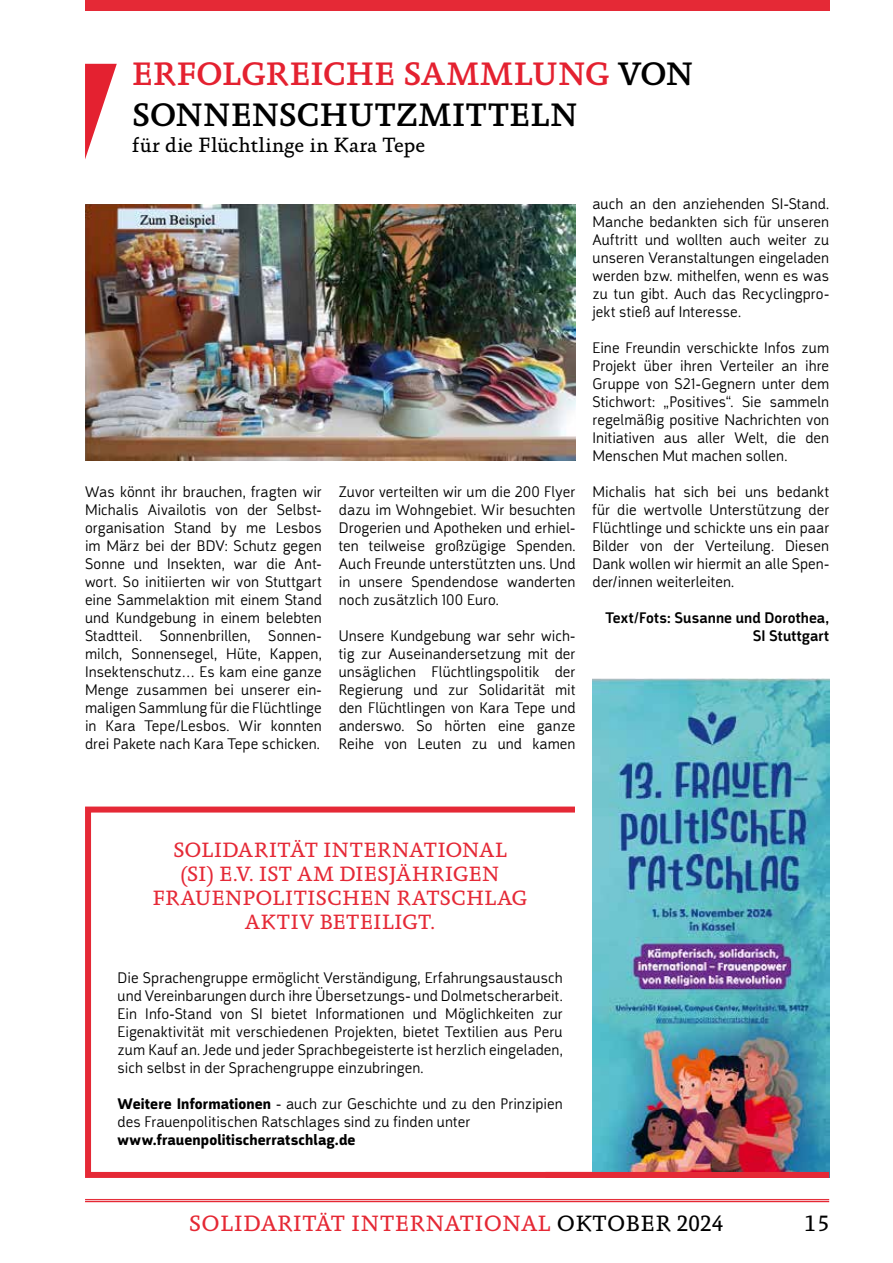
<style>
.page{position:relative;width:893px;height:1263px;background:#fff}
.page>*{position:absolute;margin:0;border:0;box-sizing:border-box;transform-origin:0 0}
.t1{font:500 33px/40.5px "Absara";letter-spacing:-.02em;color:#000}
.t2{font:22.5px "Absara TF";letter-spacing:.01em;color:#e52834}
.t3{font:22.5px "Absara TF";color:#000}
.t4{font:21px/24px "Absara";letter-spacing:-.01em;color:#e52936;text-align:center}
.t5{font:21px "Absara";color:#000}
.t6{font:300 15.75px/18px "Argumentum W01";letter-spacing:.005em;color:#000;text-align:justify}
.t7{font:500 15.75px/18px "Argumentum W01";letter-spacing:.01em;color:#000;text-align:right}
.t8{font:700 15.75px "Argumentum W01";letter-spacing:.01em;color:#000}
.s1{color:#e42130}
.s2{font-weight:700}
.s3{color:#000}
</style>
<div class="page">
<svg style="left:85px;top:64px;width:32px;height:95px"></svg>
<img style="left:85px;top:204px;width:490px;height:256px">
<div style="left:85px;top:806px;width:744px;height:372px;border:6px solid #e52936"></div>
<div style="left:575px;top:794px;width:267px;height:27px;background:#fff"></div>
<img style="left:592px;top:678px;width:237px;height:494px">
<div style="left:545px;top:1172px;width:284px;height:6px;background:#e52936"></div>
<div style="left:85px;top:0;width:744px;height:11px;background:#e52936"></div>
<hr style="left:85px;top:1199px;width:744px;height:1px;background:#e52834">
<hr style="left:85px;top:1201px;width:744px;height:1px;background:#e52834">
<h1 class="t1" style="left:132px;top:55px;width:563px"><span class="s1">ERFOLGREICHE SAMMLUNG</span> VON<br>SONNENSCHUTZMITTELN</h1>
<h3 class="t5" style="left:132px;top:133px;width:295px">für die Flüchtlinge in Kara Tepe</h3>
<p class="t6" style="left:85px;top:483px;width:238px">Was könnt ihr brauchen, fragten wir Michalis Aivailotis von der Selbst&shy;organisation Stand by me Lesbos im März bei der BDV: Schutz gegen Sonne und Insekten, war die Ant&shy;wort. So initiierten wir von Stuttgart eine Sammelaktion mit einem Stand und Kundgebung in einem belebten Stadtteil. Sonnenbrillen, Sonnen&shy;milch, Sonnensegel, Hüte, Kappen, Insektenschutz… Es kam eine ganze Menge zusammen bei unserer ein&shy;maligen Sammlung für die Flüchtlinge in Kara Tepe/Lesbos. Wir konnten drei Pakete nach Kara Tepe schicken.</p>
<p class="t6" style="left:339px;top:483px;width:238px">Zuvor verteilten wir um die 200 Flyer dazu im Wohngebiet. Wir besuchten Drogerien und Apotheken und erhiel&shy;ten teilweise großzügige Spenden.<br>Auch Freunde unterstützten uns. Und in unsere Spendendose wanderten noch zusätzlich 100 Euro.</p>
<p class="t6" style="left:339px;top:627px;width:238px">Unsere Kundgebung war sehr wich&shy;tig zur Auseinandersetzung mit der unsäglichen Flüchtlingspolitik der Regierung und zur Solidarität mit den Flüchtlingen von Kara Tepe und anderswo. So hörten eine ganze Reihe von Leuten zu und kamen</p>
<p class="t6" style="left:592px;top:195px;width:238px">auch an den anziehenden SI-Stand.<br>Manche bedankten sich für unseren Auftritt und wollten auch weiter zu unseren Veranstaltungen eingeladen werden bzw. mithelfen, wenn es was zu tun gibt. Auch das Recyclingpro&shy;jekt stieß auf Interesse.</p>
<p class="t6" style="left:592px;top:339px;width:238px">Eine Freundin verschickte Infos zum Projekt über ihren Verteiler an ihre Gruppe von S21-Gegnern unter dem Stichwort: „Positives“. Sie sammeln regelmäßig positive Nachrichten von Initiativen aus aller Welt, die den Menschen Mut machen sollen.</p>
<p class="t6" style="left:592px;top:483px;width:238px">Michalis hat sich bei uns bedankt für die wertvolle Unterstützung der Flüchtlinge und schickte uns ein paar Bilder von der Verteilung. Diesen Dank wollen wir hiermit an alle Spen&shy;der/innen weiterleiten.</p>
<p class="t7" style="left:605px;top:609px;width:225px">Text/Fots: Susanne und Dorothea,<br>SI Stuttgart</p>
<h3 class="t4" style="left:153px;top:838px;width:377px">SOLIDARITÄT INTERNATIONAL<br>(SI) E.V. IST AM DIESJÄHRIGEN<br>FRAUENPOLITISCHEN RATSCHLAG<br>AKTIV BETEILIGT.</h3>
<p class="t6" style="left:118px;top:969px;width:447px">Die Sprachengruppe ermöglicht Verständigung, Erfahrungsaustausch und Vereinbarungen durch ihre Übersetzungs- und Dolmetscherarbeit.<br>Ein Info-Stand von SI bietet Informationen und Möglichkeiten zur Eigenaktivität mit verschiedenen Projekten, bietet Textilien aus Peru zum Kauf an. Jede und jeder Sprachbegeisterte ist herzlich eingeladen, sich selbst in der Sprachengruppe einzubringen.</p>
<p class="t6" style="left:118px;top:1095px;width:447px"><span class="s2">Weitere Informationen</span> - auch zur Geschichte und zu den Prinzipien des Frauenpolitischen Ratschlages sind zu finden unter</p>
<p class="t8" style="left:118px;top:1131px;width:239px">www.frauenpolitischerratschlag.de</p>
<h2 class="t2" style="left:189px;top:1210px;width:536px">SOLIDARITÄT INTERNATIONAL <span class="s3">OKTOBER 2024</span></h2>
<h2 class="t3" style="left:804px;top:1210px;width:27px">15</h2>
</div>
